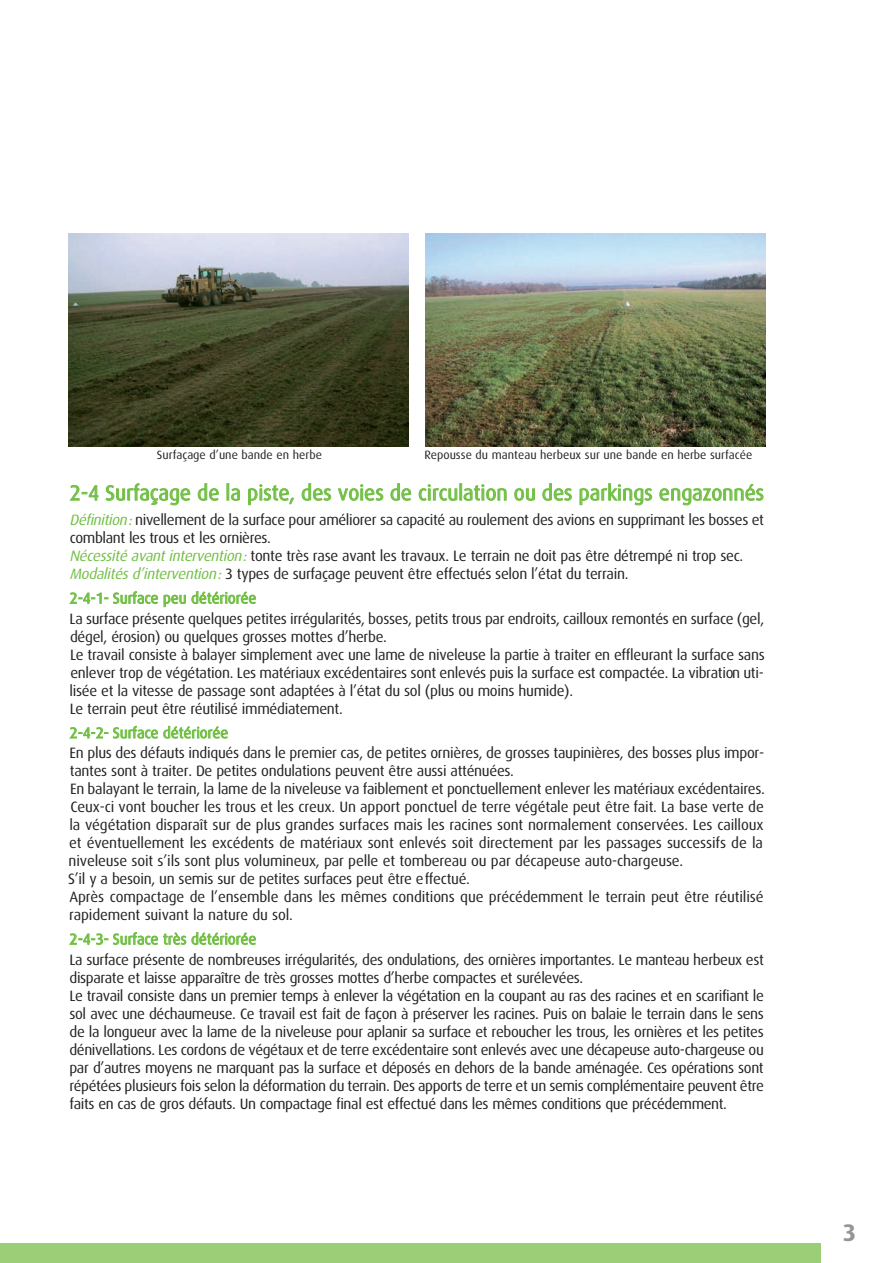
<style>
.page{position:relative;width:893px;height:1263px;background:#fff}
.page>*{position:absolute;margin:0;border:0;box-sizing:border-box;transform-origin:0 0}
.t1{font:700 24px "Dax OT";color:#939598}
.t2{font:21px "Dax OT";color:#71bf44}
.t3{font:15px/18px "Dax OT";letter-spacing:-.02em;color:#231f20}
.t4{font:15px "Dax OT";letter-spacing:.005em;color:#71bf44}
.t5{font:12px "Dax OT";color:#231f20}
.s1{font-style:italic;color:#71bf44}
</style>
<div class="page">
<div style="left:0;top:1244px;width:821px;height:19px;background:#9cce77"></div>
<svg style="left:69px;top:485px;width:30px;height:16px"></svg>
<svg style="left:105px;top:483px;width:86px;height:23px"></svg>
<svg style="left:198px;top:483px;width:21px;height:18px"></svg>
<svg style="left:227px;top:483px;width:13px;height:18px"></svg>
<svg style="left:248px;top:484px;width:46px;height:21px"></svg>
<svg style="left:301px;top:483px;width:30px;height:18px"></svg>
<svg style="left:338px;top:484px;width:45px;height:17px"></svg>
<svg style="left:390px;top:483px;width:21px;height:18px"></svg>
<div style="left:459px;top:483px;width:3px;height:17px;border:1px solid #71bf44"></div>
<svg style="left:418px;top:484px;width:89px;height:17px"></svg>
<svg style="left:514px;top:488px;width:21px;height:13px"></svg>
<svg style="left:542px;top:483px;width:30px;height:18px"></svg>
<svg style="left:579px;top:483px;width:73px;height:23px"></svg>
<svg style="left:659px;top:484px;width:105px;height:22px"></svg>
<svg style="left:69px;top:591px;width:89px;height:13px"></svg>
<svg style="left:164px;top:591px;width:92px;height:16px"></svg>
<svg style="left:69px;top:726px;width:159px;height:13px"></svg>
<svg style="left:69px;top:932px;width:187px;height:13px"></svg>
<img style="left:68px;top:234px;width:340px;height:212px">
<img style="left:426px;top:234px;width:340px;height:212px">
<p class="t5" style="left:157px;top:448px;width:166px">Surfaçage d’une bande en herbe</p>
<p class="t5" style="left:424px;top:448px;width:329px">Repousse du manteau herbeux sur une bande en herbe surfacée</p>
<h2 class="t2" style="left:70px;top:481px;width:696px">2-4 Surfaçage de la piste, des voies de circulation ou des parkings engazonnés</h2>
<p class="t3" style="left:70px;top:511px;width:696px"><span class="s1">Définition:</span>nivellement de la surface pour améliorer sa capacité au roulement des avions en supprimant les bosses et comblant les trous et les ornières.<br><span class="s1">Nécessité avantintervention:</span>tonte très rase avant les travaux. Le terrain ne doit pas être détrempé ni trop sec.<br><span class="s1">Modalitésd’intervention:</span>3 types de surfaçage peuvent être effectués selon l’état du terrain.</p>
<p class="t4" style="left:70px;top:590px;width:188px">2-4-1- Surface peu détériorée</p>
<p class="t3" style="left:70px;top:610px;width:697px">La surface présente quelques petites irrégularités, bosses, petits trous par endroits, cailloux remontés en surface (gel, dégel, érosion) ou quelques grosses mottes d’herbe.<br>Le travail consiste à balayer simplement avec une lame de niveleuse la partie à traiter en effleurant la surface sans enlever trop de végétation. Les matériaux excédentaires sont enlevés puis la surface est compactée. La vibration uti&shy;lisée et la vitesse de passage sont adaptées à l’état du sol (plus ou moins humide).<br>Le terrain peut être réutilisé immédiatement.</p>
<p class="t4" style="left:70px;top:725px;width:160px">2-4-2- Surface détériorée</p>
<p class="t3" style="left:68px;top:744px;width:698px">En plus des défauts indiqués dans le premier cas, de petites ornières, de grosses taupinières, des bosses plus impor&shy;tantes sont à traiter. De petites ondulations peuvent être aussi atténuées.<br>En balayant le terrain, la lame de la niveleuse va faiblement et ponctuellement enlever les matériaux excédentaires.<br>Ceux-ci vont boucher les trous et les creux. Un apport ponctuel de terre végétale peut être fait. La base verte de la végétation disparaît sur de plus grandes surfaces mais les racines sont normalement conservées. Les cailloux et éventuellement les excédents de matériaux sont enlevés soit directement par les passages successifs de la niveleuse soit s’ils sont plus volumineux, par pelle et tombereau ou par décapeuse auto-chargeuse.<br>S’il y a besoin, un semis sur de petites surfaces peut être effectué.<br>Après compactage de l’ensemble dans les mêmes conditions que précédemment le terrain peut être réutilisé rapidement suivant la nature du sol.</p>
<p class="t4" style="left:69px;top:931px;width:189px">2-4-3- Surface très détériorée</p>
<p class="t3" style="left:69px;top:951px;width:696px">La surface présente de nombreuses irrégularités, des ondulations, des ornières importantes. Le manteau herbeux est disparate et laisse apparaître de très grosses mottes d’herbe compactes et surélevées.<br>Le travail consiste dans un premier temps à enlever la végétation en la coupant au ras des racines et en scarifiant le sol avec une déchaumeuse. Ce travail est fait de façon à préserver les racines. Puis on balaie le terrain dans le sens de la longueur avec la lame de la niveleuse pour aplanir sa surface et reboucher les trous, les ornières et les petites dénivellations. Les cordons de végétaux et de terre excédentaire sont enlevés avec une décapeuse auto-chargeuse ou par d’autres moyens ne marquant pas la surface et déposés en dehors de la bande aménagée. Ces opérations sont répétées plusieurs fois selon la déformation du terrain. Des apports de terre et un semis complémentaire peuvent être faits en cas de gros défauts. Un compactage final est effectué dans les mêmes conditions que précédemment.</p>
<h1 class="t1" style="left:843px;top:1219px;width:15px">3</h1>
</div>
